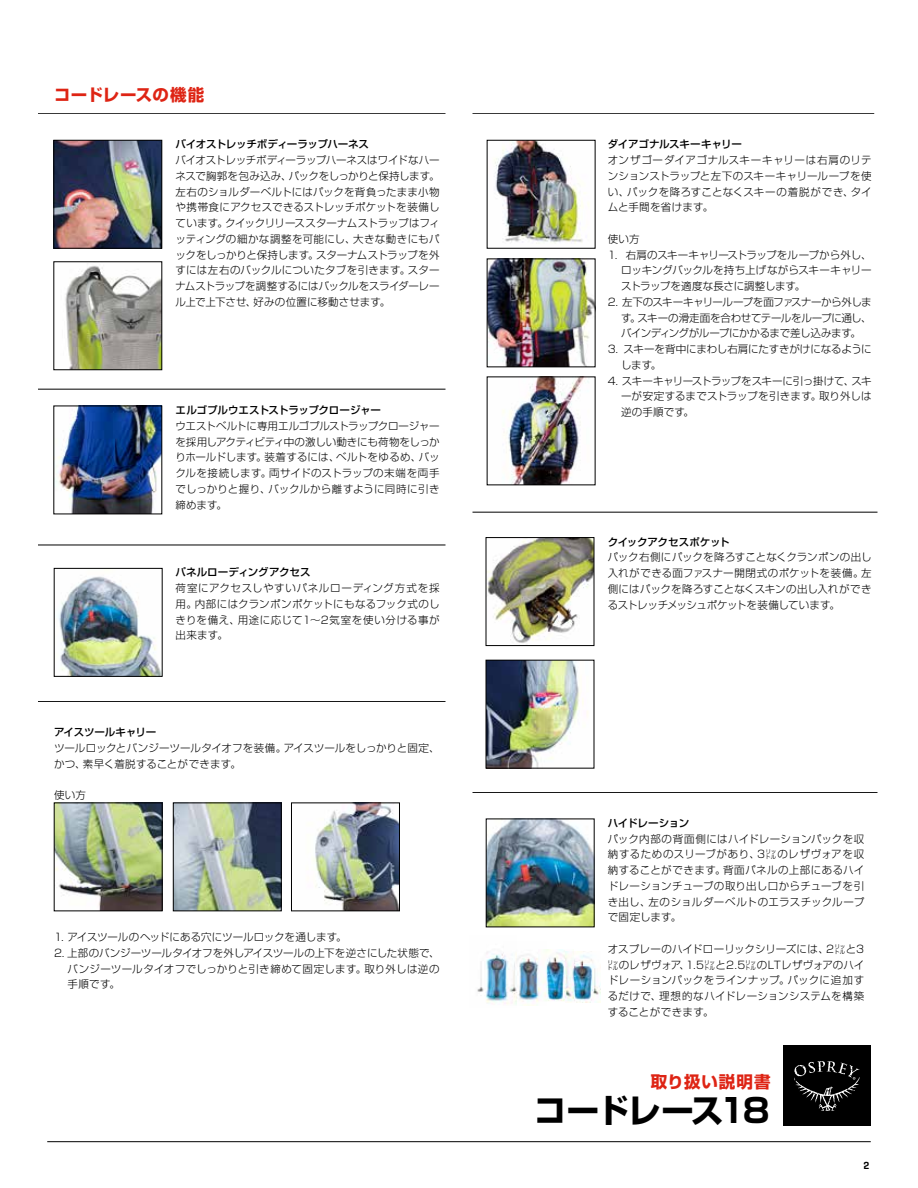
<style>
.page{position:relative;width:918px;height:1188px;background:#fff}
.page>*{position:absolute;margin:0;border:0;box-sizing:border-box;transform-origin:0 0}
.t1{font:700 33px "Shin Go Pro";letter-spacing:-.1em;color:#000}
.t2{font:700 16.5px "Shin Go Pro";letter-spacing:.035em;color:#de2414}
.t3{font:300 10.5px/15.8px "Shin Go Pro";letter-spacing:.005em;color:#000;text-align:justify}
.t4{font:500 10.5px "Shin Go Pro";letter-spacing:-.02em;color:#000}
.t5{font:500 10.5px "Shin Go Pro";letter-spacing:.005em;color:#000}
.t6{font:600 10.5px "Geogrotesque";color:#000}
</style>
<div class="page">
<hr style="left:47px;top:1141px;width:824px;height:1px;background:#000">
<div style="left:783px;top:1045px;width:88px;height:81px;background:#000"></div>
<svg style="left:794px;top:1061px;width:66px;height:50px"></svg>
<img style="left:58px;top:576px;width:102px;height:99px">
<div style="left:54px;top:568px;width:108px;height:109px;border:1px solid #000"></div>
<hr style="left:38px;top:545px;width:408px;height:1px;background:#000">
<hr style="left:38px;top:389px;width:408px;height:1px;background:#000">
<hr style="left:38px;top:701px;width:408px;height:1px;background:#000">
<hr style="left:38px;top:113px;width:408px;height:1px;background:#000">
<hr style="left:472px;top:113px;width:402px;height:1px;background:#000">
<img style="left:488px;top:539px;width:104px;height:104px">
<div style="left:486px;top:537px;width:108px;height:109px;border:1px solid #000"></div>
<img style="left:488px;top:662px;width:100px;height:104px">
<div style="left:486px;top:660px;width:108px;height:108px;border:1px solid #000"></div>
<hr style="left:472px;top:512px;width:406px;height:1px;background:#000">
<hr style="left:472px;top:792px;width:406px;height:1px;background:#000">
<img style="left:56px;top:142px;width:104px;height:104px">
<div style="left:54px;top:140px;width:108px;height:108px;border:1px solid #000"></div>
<img style="left:489px;top:261px;width:104px;height:104px">
<div style="left:487px;top:259px;width:108px;height:108px;border:1px solid #000"></div>
<img style="left:503px;top:379px;width:85px;height:104px">
<img style="left:494px;top:142px;width:95px;height:102px">
<img style="left:313px;top:805px;width:85px;height:104px">
<div style="left:291px;top:803px;width:109px;height:108px;border:1px solid #000"></div>
<img style="left:56px;top:805px;width:104px;height:104px">
<div style="left:54px;top:803px;width:108px;height:108px;border:1px solid #000"></div>
<img style="left:175px;top:805px;width:104px;height:104px">
<div style="left:173px;top:803px;width:108px;height:108px;border:1px solid #000"></div>
<img style="left:65px;top:265px;width:95px;height:103px">
<div style="left:54px;top:262px;width:108px;height:108px;border:1px solid #000"></div>
<img style="left:488px;top:821px;width:104px;height:104px">
<img style="left:56px;top:408px;width:104px;height:104px">
<div style="left:54px;top:406px;width:108px;height:108px;border:1px solid #000"></div>
<img style="left:568px;top:952px;width:32px;height:51px">
<img style="left:546px;top:949px;width:27px;height:52px">
<img style="left:517px;top:949px;width:29px;height:56px">
<img style="left:477px;top:951px;width:40px;height:54px">
<h2 class="t2" style="left:54px;top:81px;width:152px">コードレースの機能</h2>
<p class="t4" style="left:175px;top:136px;width:195px">バイオストレッチボディーラップハーネス</p>
<p class="t3" style="left:175px;top:151px;width:266px">バイオストレッチボディーラップハーネスはワイドなハーネスで胸郭を包み込み、パックをしっかりと保持します。左右のショルダーベルトにはパックを背負ったまま小物や携帯食にアクセスできるストレッチポケットを装備しています。クイックリリーススターナムストラップはフィッティングの細かな調整を可能にし、大きな動きにもパックをしっかりと保持します。スターナムストラップを外すには左右のバックルについたタブを引きます。スターナムストラップを調整するにはバックルをスライダーレール上で上下させ、好みの位置に移動させます。</p>
<p class="t4" style="left:608px;top:136px;width:136px">ダイアゴナルスキーキャリー</p>
<p class="t3" style="left:608px;top:151px;width:266px">オンザゴーダイアゴナルスキーキャリーは右肩のリテンションストラップと左下のスキーキャリーループを使い、パックを降ろすことなくスキーの着脱ができ、タイムと手間を省けます。</p>
<p class="t3" style="left:608px;top:230px;width:33px">使い方</p>
<p class="t3" style="left:621px;top:245px;width:252px;text-indent:-14px">1. 右肩のスキーキャリーストラップをループから外し、ロッキングバックルを持ち上げながらスキーキャリーストラップを適度な長さに調整します。</p>
<p class="t3" style="left:621px;top:293px;width:252px;text-indent:-14px">2. 左下のスキーキャリーループを面ファスナーから外します。スキーの滑走面を合わせてテールをループに通し、バインディングがループにかかるまで差し込みます。</p>
<p class="t3" style="left:621px;top:340px;width:252px;text-indent:-14px">3. スキーを背中にまわし右肩にたすきがけになるようにします。</p>
<p class="t3" style="left:608px;top:371px;width:266px;text-align:right">4. スキーキャリーストラップをスキーに引っ掛けて、スキーが安定するまでストラップを引きます。取り外しは</p>
<p class="t4" style="left:176px;top:401px;width:207px">エルゴプルウエストストラップクロージャー</p>
<p class="t3" style="left:621px;top:403px;width:74px">逆の手順です。</p>
<p class="t3" style="left:176px;top:417px;width:266px">ウエストベルトに専用エルゴプルストラップクロージャーを採用しアクティビティ中の激しい動きにも荷物をしっかりホールドします。装着するには、ベルトをゆるめ、バックルを接続します。両サイドのストラップの末端を両手でしっかりと握り、バックルから離すように同時に引き締めます。</p>
<p class="t5" style="left:176px;top:564px;width:137px">パネルローディングアクセス</p>
<p class="t3" style="left:176px;top:579px;width:266px">荷室にアクセスしやすいパネルローディング方式を採用。内部にはクランポンポケットにもなるフック式のしきりを備え、用途に応じて1〜2気室を使い分ける事が出来ます。</p>
<p class="t4" style="left:54px;top:724px;width:104px">アイスツールキャリー</p>
<p class="t3" style="left:54px;top:739px;width:387px">ツールロックとバンジーツールタイオフを装備。アイスツールをしっかりと固定、かつ、素早く着脱することができます。</p>
<p class="t3" style="left:54px;top:786px;width:33px">使い方</p>
<p class="t3" style="left:54px;top:928px;width:294px">1. アイスツールのヘッドにある穴にツールロックを通します。</p>
<p class="t3" style="left:68px;top:944px;width:374px;text-indent:-14px">2. 上部のバンジーツールタイオフを外しアイスツールの上下を逆さにした状態で、バンジーツールタイオフでしっかりと引き締めて固定します。取り外しは逆の手順です。</p>
<p class="t4" style="left:608px;top:533px;width:123px">クイックアクセスポケット</p>
<p class="t3" style="left:608px;top:548px;width:266px">パック右側にパックを降ろすことなくクランポンの出し入れができる面ファスナー開閉式のポケットを装備。左側にはパックを降ろすことなくスキンの出し入れができるストレッチメッシュポケットを装備しています。</p>
<p class="t4" style="left:608px;top:814px;width:83px">ハイドレーション</p>
<p class="t3" style="left:608px;top:830px;width:258px">パック内部の背面側にはハイドレーションパックを収納するためのスリーブがあり、3㍑のレザヴォアを収納することができます。背面パネルの上部にあるハイドレーションチューブの取り出し口からチューブを引き出し、左のショルダーベルトのエラスチックループで固定します。</p>
<p class="t3" style="left:608px;top:940px;width:258px">オスプレーのハイドローリックシリーズには、2㍑と3㍑のレザヴォア、1.5㍑と2.5㍑のLTレザヴォアのハイドレーションパックをラインナップ。パックに追加するだけで、理想的なハイドレーションシステムを構築することができます。</p>
<h2 class="t2" style="left:651px;top:1069px;width:121px">取り扱い説明書</h2>
<h1 class="t1" style="left:534px;top:1085px;width:237px">コードレース18</h1>
<p class="t6" style="left:863px;top:1159px;width:7px">2</p>
</div>
